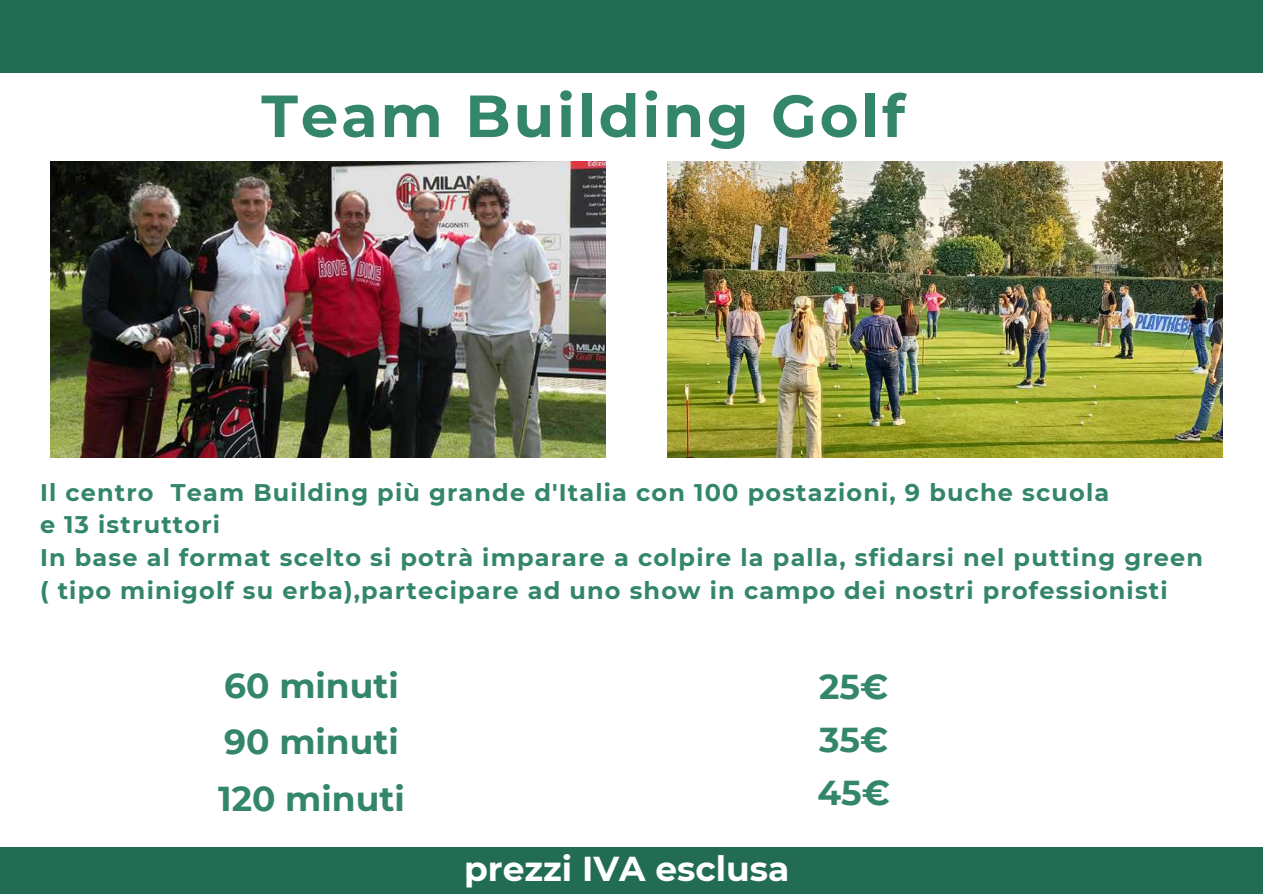
<style>
.page{position:relative;width:1263px;height:894px;background:#fff}
.page>*{position:absolute;margin:0;border:0;box-sizing:border-box;transform-origin:0 0}
.t1{font:700 59.25px "Montserrat";letter-spacing:.05em;color:#33866a}
.t2{font:700 34.5px/56.6px "Montserrat";color:#33866a}
.t3{font:700 34.5px "Montserrat";color:#fff}
.t4{font:700 24px/32.7px "Montserrat";letter-spacing:.05em;color:#33866a}
</style>
<div class="page">
<div style="left:0;top:0;width:1263px;height:72px;background:#216c53"></div>
<div style="left:0;top:847px;width:1263px;height:46px;background:#216c53"></div>
<img style="left:667px;top:161px;width:555px;height:296px">
<img style="left:51px;top:161px;width:554px;height:296px">
<h1 class="t1" style="left:261px;top:80px;width:645px">Team Building Golf</h1>
<p class="t4" style="left:40px;top:475px;width:1164px">Il centro Team Building più grande d'Italia con 100 postazioni, 9 buche scuola<br>e 13 istruttori<br>In base al format scelto si potrà imparare a colpire la palla, sfidarsi nel putting green ( tipo minigolf su erba),partecipare ad uno show in campo dei nostri professionisti</p>
<h2 class="t2" style="left:218px;top:656px;width:188px">60 minuti<br>90 minuti<br>120 minuti</h2>
<h2 class="t2" style="left:817px;top:659px;width:74px;line-height:52.9px;text-align:justify">25€ 35€ 45€</h2>
<h2 class="t3" style="left:464px;top:846px;width:327px">prezzi IVA esclusa</h2>
</div>
